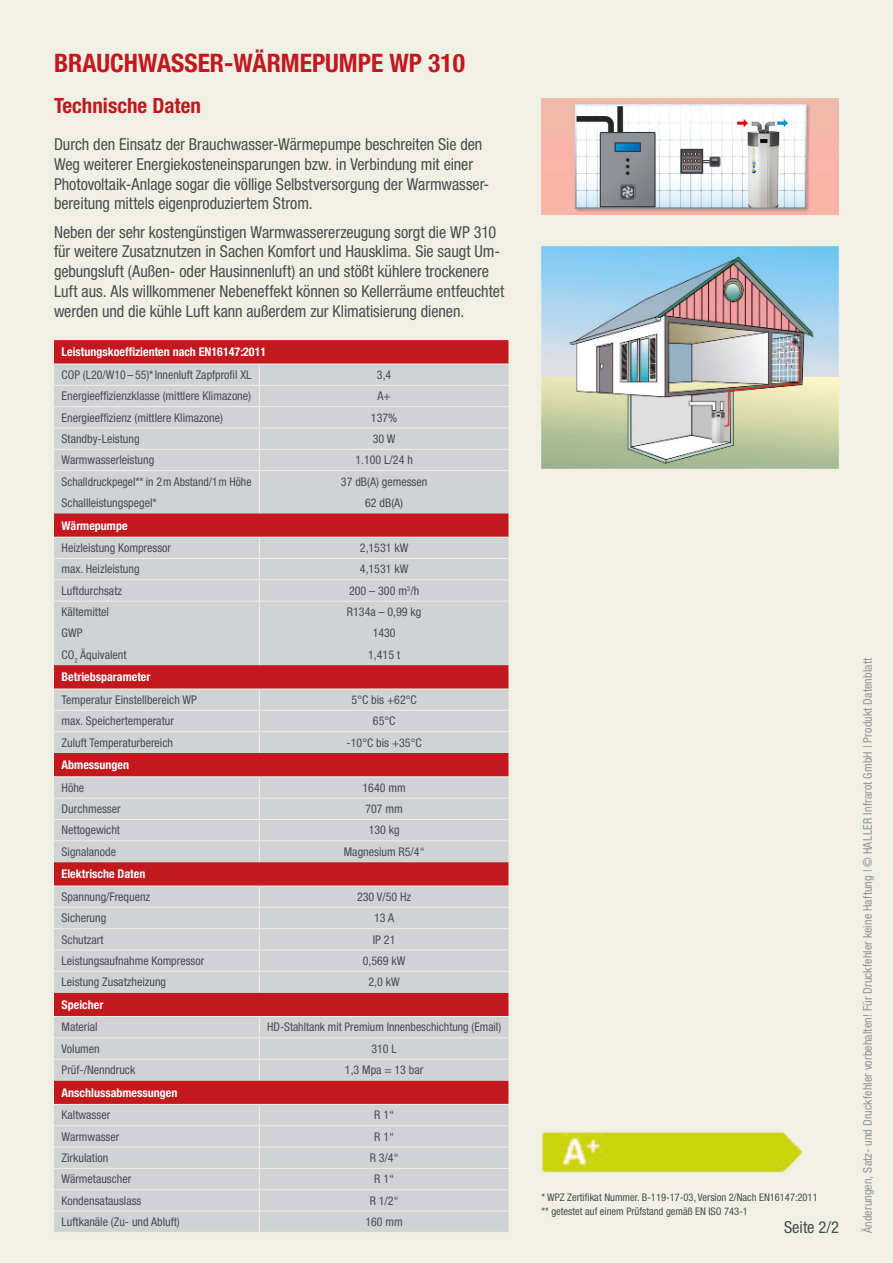
<style>
.page{position:relative;width:893px;height:1263px;background:#f0f0e5}
.page>*{position:absolute;margin:0;border:0;box-sizing:border-box;transform-origin:0 0}
.t1{font:700 condensed 25.5px "Helvetica Neue LT Std";color:#c2181e}
.t2{font:700 condensed 21px "Helvetica Neue LT Std";color:#c2181e}
.t3{font:condensed 16.5px/19.8px "Helvetica Neue LT Std";letter-spacing:-.005em;color:#4b4c4d}
.t4{font:condensed 12px "Helvetica Neue LT Std";color:#4b4c4d}
.t5{font:700 condensed 12px "Helvetica Neue LT Std";color:#fff}
.t6{font:condensed 12px "Helvetica Neue LT Std";letter-spacing:.01em;color:#939598}
.t7{font:condensed 10.5px/13.5px "Helvetica Neue LT Std";color:#4b4c4d}
</style>
<div class="page">
<svg style="left:54px;top:340px;width:455px;height:892px;background:#cfb1b3"></svg>
<img style="left:542px;top:1132px;width:261px;height:41px">
<img style="left:541px;top:98px;width:298px;height:117px">
<img style="left:541px;top:246px;width:297px;height:223px">
<h1 class="t1" style="left:54px;top:48px;width:412px">BRAUCHWASSER-WÄRMEPUMPE WP 310</h1>
<h2 class="t2" style="left:54px;top:93px;width:148px">Technische Daten</h2>
<p class="t3" style="left:54px;top:134px;width:437px">Durch den Einsatz der Brauchwasser-Wärmepumpe beschreiten Sie den Weg weiterer Energiekosteneinsparungen bzw. in Verbindung mit einer Photovoltaik-Anlage sogar die völlige Selbstversorgung der Warmwasser&shy;bereitung mittels eigenproduziertem Strom.</p>
<p class="t3" style="left:54px;top:222px;width:452px">Neben der sehr kostengünstigen Warmwassererzeugung sorgt die WP 310 für weitere Zusatznutzen in Sachen Komfort und Hausklima. Sie saugt Um&shy;gebungsluft (Außen- oder Hausinnenluft) an und stößt kühlere trockenere Luft aus. Als willkommener Nebeneffekt können so Kellerräume entfeuchtet werden und die kühle Luft kann außerdem zur Klimatisierung dienen.</p>
<p class="t5" style="left:62px;top:345px;width:206px">Leistungskoeffizienten nach EN16147:2011</p>
<p class="t4" style="left:62px;top:368px;width:191px">COP (L20/W10 – 55)* Innenluft Zapfprofil XL</p>
<p class="t4" style="left:377px;top:368px;width:16px">3,4</p>
<p class="t4" style="left:62px;top:389px;width:191px">Energieeffizienzklasse (mittlere Klimazone)</p>
<p class="t4" style="left:378px;top:389px;width:15px">A+</p>
<p class="t4" style="left:62px;top:410px;width:163px">Energieeffizienz (mittlere Klimazone)</p>
<p class="t4" style="left:371px;top:410px;width:28px">137%</p>
<p class="t4" style="left:62px;top:432px;width:79px">Standby-Leistung</p>
<p class="t4" style="left:373px;top:432px;width:24px">30 W</p>
<p class="t4" style="left:62px;top:453px;width:94px">Warmwasserleistung</p>
<p class="t4" style="left:355px;top:453px;width:59px">1.100 L/24 h</p>
<p class="t4" style="left:62px;top:474px;width:191px">Schalldruckpegel** in 2 m Abstand/1 m Höhe</p>
<p class="t4" style="left:341px;top:474px;width:88px">37 dB(A) gemessen</p>
<p class="t4" style="left:62px;top:496px;width:97px">Schallleistungspegel*</p>
<p class="t4" style="left:365px;top:496px;width:39px">62 dB(A)</p>
<p class="t5" style="left:62px;top:518px;width:68px">Wärmepumpe</p>
<p class="t4" style="left:62px;top:541px;width:111px">Heizleistung Kompressor</p>
<p class="t4" style="left:360px;top:541px;width:50px">2,1531 kW</p>
<p class="t4" style="left:62px;top:562px;width:79px">max. Heizleistung</p>
<p class="t4" style="left:360px;top:562px;width:50px">4,1531 kW</p>
<p class="t4" style="left:62px;top:583px;width:62px">Luftdurchsatz</p>
<p class="t4" style="left:349px;top:583px;width:72px">200 – 300 m<sup>3</sup>/h</p>
<p class="t4" style="left:62px;top:605px;width:49px">Kältemittel</p>
<p class="t4" style="left:347px;top:605px;width:76px">R134a – 0,99 kg</p>
<p class="t4" style="left:62px;top:626px;width:22px">GWP</p>
<p class="t4" style="left:373px;top:626px;width:25px">1430</p>
<p class="t4" style="left:62px;top:647px;width:66px">CO<sub>2</sub> Äquivalent</p>
<p class="t4" style="left:368px;top:647px;width:33px">1,415 t</p>
<p class="t5" style="left:62px;top:670px;width:90px">Betriebsparameter</p>
<p class="t4" style="left:62px;top:693px;width:137px">Temperatur Einstellbereich WP</p>
<p class="t4" style="left:352px;top:693px;width:67px">5°C bis +62°C</p>
<p class="t4" style="left:62px;top:714px;width:114px">max. Speichertemperatur</p>
<p class="t4" style="left:373px;top:714px;width:24px">65°C</p>
<p class="t4" style="left:62px;top:735px;width:113px">Zuluft Temperaturbereich</p>
<p class="t4" style="left:347px;top:735px;width:77px">-10°C bis +35°C</p>
<p class="t5" style="left:62px;top:758px;width:69px">Abmessungen</p>
<p class="t4" style="left:62px;top:781px;width:24px">Höhe</p>
<p class="t4" style="left:363px;top:781px;width:45px">1640 mm</p>
<p class="t4" style="left:62px;top:802px;width:61px">Durchmesser</p>
<p class="t4" style="left:365px;top:802px;width:39px">707 mm</p>
<p class="t4" style="left:62px;top:823px;width:60px">Nettogewicht</p>
<p class="t4" style="left:369px;top:823px;width:33px">130 kg</p>
<p class="t4" style="left:62px;top:844px;width:56px">Signalanode</p>
<p class="t4" style="left:344px;top:844px;width:82px">Magnesium R5/4“</p>
<p class="t5" style="left:62px;top:867px;width:85px">Elektrische Daten</p>
<p class="t4" style="left:62px;top:890px;width:90px">Spannung/Frequenz</p>
<p class="t4" style="left:357px;top:890px;width:56px">230 V/50 Hz</p>
<p class="t4" style="left:62px;top:911px;width:46px">Sicherung</p>
<p class="t4" style="left:374px;top:911px;width:21px">13 A</p>
<p class="t4" style="left:62px;top:932px;width:43px">Schutzart</p>
<p class="t4" style="left:373px;top:932px;width:24px">IP 21</p>
<p class="t4" style="left:62px;top:954px;width:144px">Leistungsaufnahme Kompressor</p>
<p class="t4" style="left:363px;top:954px;width:44px">0,569 kW</p>
<p class="t4" style="left:62px;top:975px;width:106px">Leistung Zusatzheizung</p>
<p class="t4" style="left:369px;top:975px;width:33px">2,0 kW</p>
<p class="t5" style="left:62px;top:997px;width:43px">Speicher</p>
<p class="t4" style="left:62px;top:1020px;width:38px">Material</p>
<p class="t4" style="left:267px;top:1020px;width:236px">HD-Stahltank mit Premium Innenbeschichtung (Email)</p>
<p class="t4" style="left:62px;top:1042px;width:40px">Volumen</p>
<p class="t4" style="left:371px;top:1042px;width:27px">310 L</p>
<p class="t4" style="left:62px;top:1063px;width:75px">Prüf-/Nenndruck</p>
<p class="t4" style="left:345px;top:1063px;width:80px">1,3 Mpa = 13 bar</p>
<p class="t5" style="left:62px;top:1085px;width:117px">Anschlussabmessungen</p>
<p class="t4" style="left:62px;top:1108px;width:50px">Kaltwasser</p>
<p class="t4" style="left:374px;top:1108px;width:21px">R 1“</p>
<p class="t4" style="left:62px;top:1129px;width:59px">Warmwasser</p>
<p class="t4" style="left:374px;top:1129px;width:21px">R 1“</p>
<p class="t4" style="left:62px;top:1151px;width:48px">Zirkulation</p>
<p class="t4" style="left:370px;top:1151px;width:30px">R 3/4“</p>
<p class="t4" style="left:62px;top:1172px;width:71px">Wärmetauscher</p>
<p class="t4" style="left:374px;top:1172px;width:21px">R 1“</p>
<p class="t4" style="left:62px;top:1193px;width:81px">Kondensatauslass</p>
<p class="t4" style="left:370px;top:1193px;width:30px">R 1/2“</p>
<p class="t4" style="left:62px;top:1215px;width:120px">Luftkanäle (Zu- und Abluft)</p>
<p class="t4" style="left:365px;top:1215px;width:39px">160 mm</p>
<p class="t7" style="left:541px;top:1191px;width:278px">* WPZ Zertifikat Nummer. B-119-17-03, Version 2/Nach EN16147:2011 ** getestet auf einem Prüfstand gemäß EN ISO 743-1</p>
<h3 class="t3" style="left:784px;top:1217px;width:56px">Seite 2/2</h3>
<p class="t6" style="left:861px;top:1233px;width:577px;rotate:-90deg">Änderungen, Satz- und Druckfehler vorbehalten! Für Druckfehler keine Haftung | © HALLER Infrarot GmbH | Produkt Datenblatt</p>
</div>
